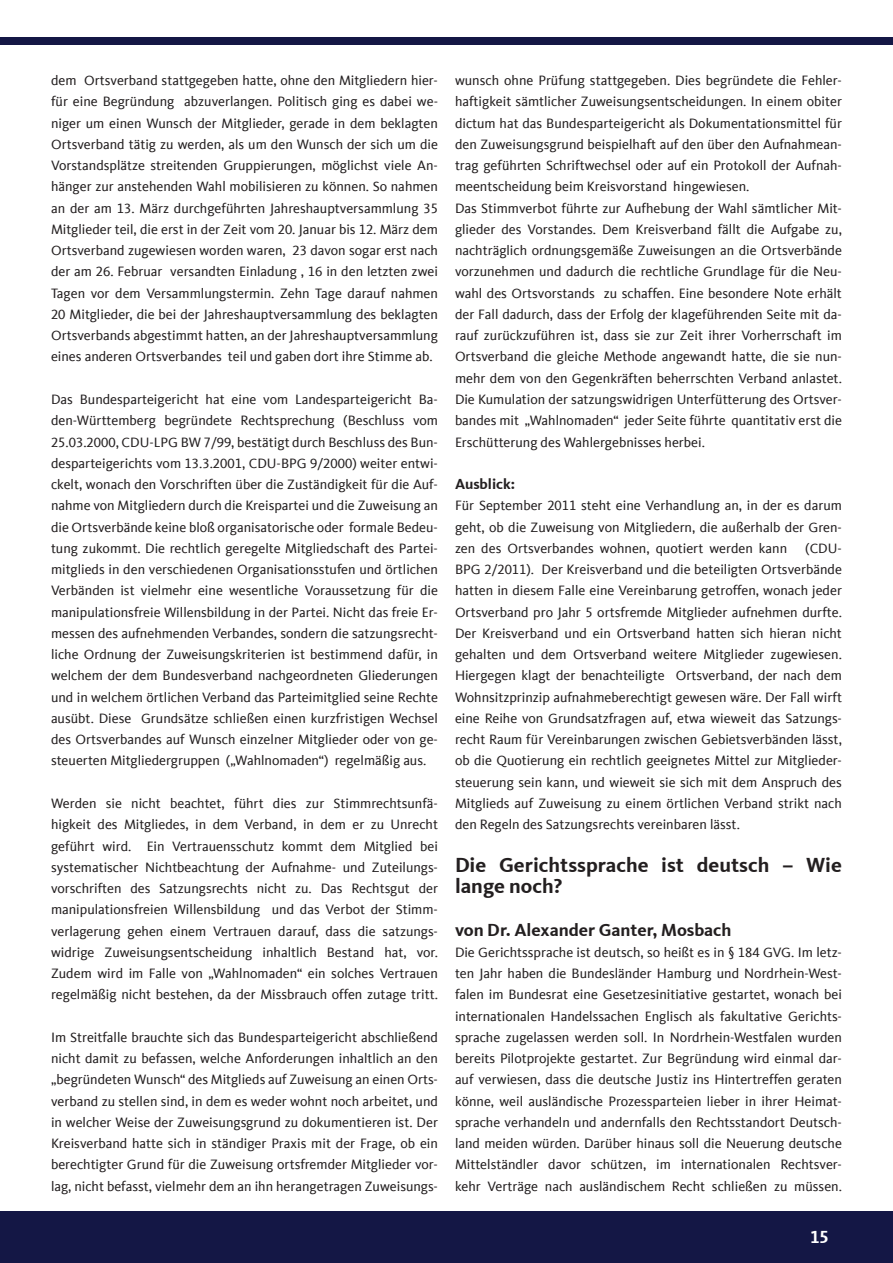
<style>
.page{position:relative;width:893px;height:1263px;background:#fff}
.page>*{position:absolute;margin:0;border:0;box-sizing:border-box;transform-origin:0 0}
.t1{font:700 21px/21.3px "CDU Kievit Tab";color:#231f20}
.t2{font:700 18px "CDU Kievit Tab";color:#231f20}
.t3{font:700 18px "CDU Kievit Tab";color:#fff}
.t4{font:700 15px "CDU Kievit Tab";color:#231f20}
.t5{font:13.95px/21.3px "CDU Kievit Tab";color:#231f20;text-align:justify}
</style>
<div class="page">
<div style="left:0;top:1211px;width:893px;height:52px;background:#141745"></div>
<div style="left:0;top:37px;width:893px;height:8px;background:#141745"></div>
<p class="t5" style="left:51px;top:70px;width:388px">dem Ortsverband stattgegeben hatte, ohne den Mitgliedern hier&shy;für eine Begründung abzuverlangen. Politisch ging es dabei we&shy;niger um einen Wunsch der Mitglieder, gerade in dem beklagten Ortsverband tätig zu werden, als um den Wunsch der sich um die Vorstandsplätze streitenden Gruppierungen, möglichst viele An&shy;hänger zur anstehenden Wahl mobilisieren zu können. So nahmen an der am 13. März durchgeführten Jahreshauptversammlung 35<br>Mitglieder teil, die erst in der Zeit vom 20. Januar bis 12. März dem Ortsverband zugewiesen worden waren, 23 davon sogar erst nach der am 26. Februar versandten Einladung , 16 in den letzten zwei Tagen vor dem Versammlungstermin. Zehn Tage darauf nahmen 20 Mitglieder, die bei der Jahreshauptversammlung des beklagten Ortsverbands abgestimmt hatten, an der Jahreshauptversammlung eines anderen Ortsverbandes teil und gaben dort ihre Stimme ab.</p>
<p class="t5" style="left:51px;top:389px;width:388px">Das Bundesparteigericht hat eine vom Landesparteigericht Ba&shy;den-Württemberg begründete Rechtsprechung (Beschluss vom 25.03.2000, CDU-LPG BW 7/99, bestätigt durch Beschluss des Bun&shy;desparteigerichts vom 13.3.2001, CDU-BPG 9/2000) weiter entwi&shy;ckelt, wonach den Vorschriften über die Zuständigkeit für die Auf&shy;nahme von Mitgliedern durch die Kreispartei und die Zuweisung an die Ortsverbände keine bloß organisatorische oder formale Bedeu&shy;tung zukommt. Die rechtlich geregelte Mitgliedschaft des Partei&shy;mitglieds in den verschiedenen Organisationsstufen und örtlichen Verbänden ist vielmehr eine wesentliche Voraussetzung für die manipulationsfreie Willensbildung in der Partei. Nicht das freie Er&shy;messen des aufnehmenden Verbandes, sondern die satzungsrecht&shy;liche Ordnung der Zuweisungskriterien ist bestimmend dafür, in welchem der dem Bundesverband nachgeordneten Gliederungen und in welchem örtlichen Verband das Parteimitglied seine Rechte ausübt. Diese Grundsätze schließen einen kurzfristigen Wechsel des Ortsverbandes auf Wunsch einzelner Mitglieder oder von ge&shy;steuerten Mitgliedergruppen („Wahlnomaden“) regelmäßig aus.</p>
<p class="t5" style="left:51px;top:793px;width:388px">Werden sie nicht beachtet, führt dies zur Stimmrechtsunfä&shy;higkeit des Mitgliedes, in dem Verband, in dem er zu Unrecht geführt wird. Ein Vertrauensschutz kommt dem Mitglied bei systematischer Nichtbeachtung der Aufnahme- und Zuteilungs&shy;vorschriften des Satzungsrechts nicht zu. Das Rechtsgut der manipulationsfreien Willensbildung und das Verbot der Stimm&shy;verlagerung gehen einem Vertrauen darauf, dass die satzungs&shy;widrige Zuweisungsentscheidung inhaltlich Bestand hat, vor.<br>Zudem wird im Falle von „Wahlnomaden“ ein solches Vertrauen regelmäßig nicht bestehen, da der Missbrauch offen zutage tritt.</p>
<p class="t5" style="left:51px;top:1027px;width:388px">Im Streitfalle brauchte sich das Bundesparteigericht abschließend nicht damit zu befassen, welche Anforderungen inhaltlich an den „begründeten Wunsch“ des Mitglieds auf Zuweisung an einen Orts&shy;verband zu stellen sind, in dem es weder wohnt noch arbeitet, und in welcher Weise der Zuweisungsgrund zu dokumentieren ist. Der Kreisverband hatte sich in ständiger Praxis mit der Frage, ob ein berechtigter Grund für die Zuweisung ortsfremder Mitglieder vor&shy;lag, nicht befasst, vielmehr dem an ihn herangetragen Zuweisungs-</p>
<p class="t5" style="left:455px;top:70px;width:388px;text-align:left">wunsch ohne Prüfung stattgegeben. Dies begründete die Fehler&shy;haftigkeit sämtlicher Zuweisungsentscheidungen. In einem obiter dictum hat das Bundesparteigericht als Dokumentationsmittel für den Zuweisungsgrund beispielhaft auf den über den Aufnahmean&shy;trag geführten Schriftwechsel oder auf ein Protokoll der Aufnah&shy;meentscheidung beim Kreisvorstand hingewiesen.<br>Das Stimmverbot führte zur Aufhebung der Wahl sämtlicher Mit&shy;glieder des Vorstandes. Dem Kreisverband fällt die Aufgabe zu, nachträglich ordnungsgemäße Zuweisungen an die Ortsverbände vorzunehmen und dadurch die rechtliche Grundlage für die Neu&shy;wahl des Ortsvorstands zu schaffen. Eine besondere Note erhält der Fall dadurch, dass der Erfolg der klageführenden Seite mit da&shy;rauf zurückzuführen ist, dass sie zur Zeit ihrer Vorherrschaft im Ortsverband die gleiche Methode angewandt hatte, die sie nun&shy;mehr dem von den Gegenkräften beherrschten Verband anlastet.<br>Die Kumulation der satzungswidrigen Unterfütterung des Ortsver&shy;bandes mit „Wahlnomaden“ jeder Seite führte quantitativ erst die Erschütterung des Wahlergebnisses herbei.</p>
<p class="t4" style="left:455px;top:475px;width:62px">Ausblick:</p>
<p class="t5" style="left:455px;top:495px;width:388px">Für September 2011 steht eine Verhandlung an, in der es darum geht, ob die Zuweisung von Mitgliedern, die außerhalb der Gren&shy;zen des Ortsverbandes wohnen, quotiert werden kann</p>
<p class="t5" style="left:455px;top:538px;width:388px;text-indent:350px">(CDU-BPG 2/2011). Der Kreisverband und die beteiligten Ortsverbände hatten in diesem Falle eine Vereinbarung getroffen, wonach jeder Ortsverband pro Jahr 5 ortsfremde Mitglieder aufnehmen durfte.<br>Der Kreisverband und ein Ortsverband hatten sich hieran nicht gehalten und dem Ortsverband weitere Mitglieder zugewiesen.<br>Hiergegen klagt der benachteiligte Ortsverband, der nach dem Wohnsitzprinzip aufnahmeberechtigt gewesen wäre. Der Fall wirft eine Reihe von Grundsatzfragen auf, etwa wieweit das Satzungs&shy;recht Raum für Vereinbarungen zwischen Gebietsverbänden lässt, ob die Quotierung ein rechtlich geeignetes Mittel zur Mitglieder&shy;steuerung sein kann, und wieweit sie sich mit dem Anspruch des Mitglieds auf Zuweisung zu einem örtlichen Verband strikt nach den Regeln des Satzungsrechts vereinbaren lässt.</p>
<h1 class="t1" style="left:455px;top:854px;width:388px">Die Gerichtssprache ist deutsch – Wie lange noch?</h1>
<p class="t2" style="left:455px;top:919px;width:278px">von Dr. Alexander Ganter, Mosbach</p>
<p class="t5" style="left:455px;top:942px;width:388px">Die Gerichtssprache ist deutsch, so heißt es in § 184 GVG. Im letz&shy;ten Jahr haben die Bundesländer Hamburg und Nordrhein-West&shy;falen im Bundesrat eine Gesetzesinitiative gestartet, wonach bei internationalen Handelssachen Englisch als fakultative Gerichts&shy;sprache zugelassen werden soll. In Nordrhein-Westfalen wurden bereits Pilotprojekte gestartet. Zur Begründung wird einmal dar&shy;auf verwiesen, dass die deutsche Justiz ins Hintertreffen geraten könne, weil ausländische Prozessparteien lieber in ihrer Heimat&shy;sprache verhandeln und andernfalls den Rechtsstandort Deutsch&shy;land meiden würden. Darüber hinaus soll die Neuerung deutsche Mittelständler davor schützen, im internationalen Rechtsver&shy;kehr Verträge nach ausländischem Recht schließen zu müssen.</p>
<p class="t3" style="left:810px;top:1226px;width:20px">15</p>
</div>
